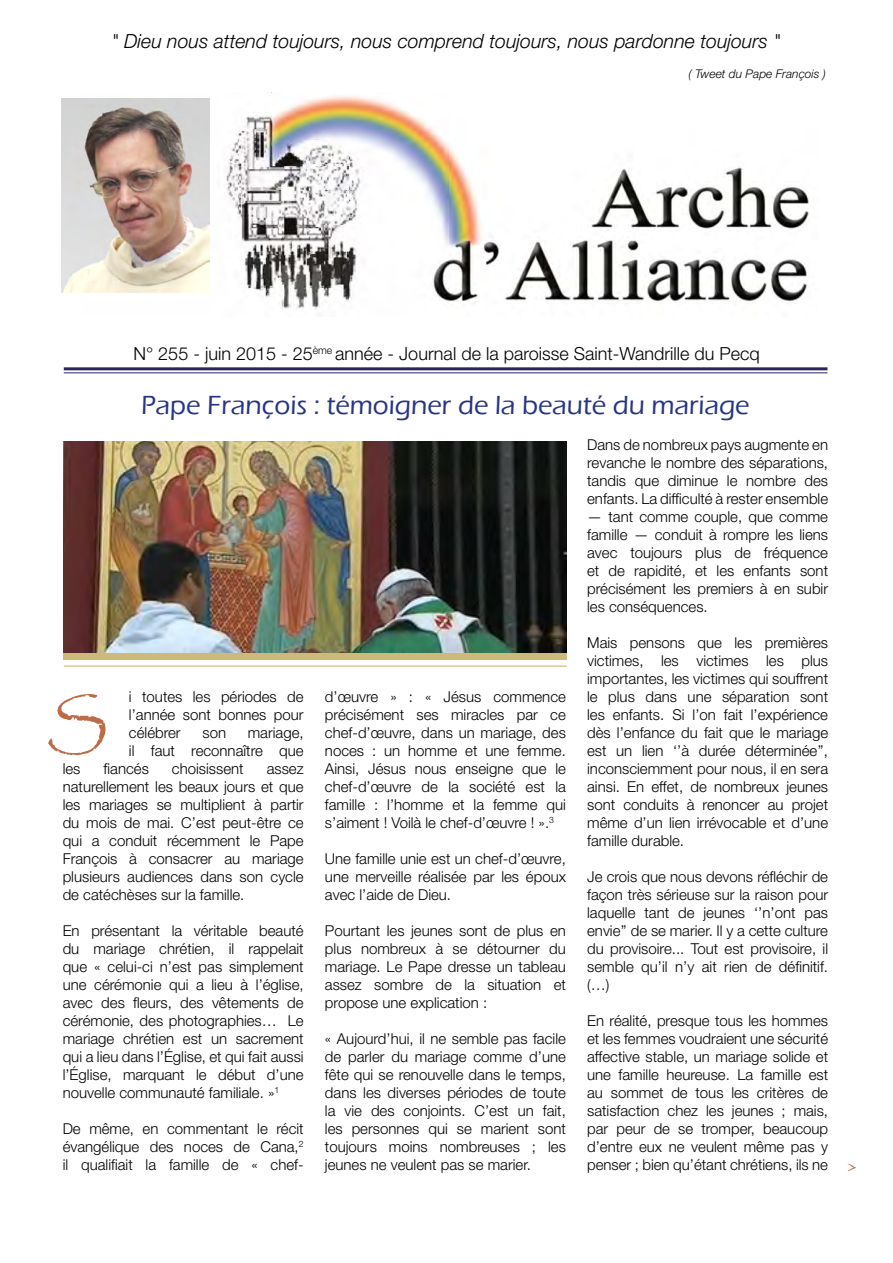
<style>
.page{position:relative;width:893px;height:1263px;background:#fff}
.page>*{position:absolute;margin:0;border:0;box-sizing:border-box;transform-origin:0 0}
.t1{font:63px "Papyrus";color:#bc6d48}
.t2{font:500 27px "Eras ITC";color:#283583}
.t3{font:italic 300 19.5px "Helvetica Neue LT Std";color:#000}
.t4{font:300 18px "Helvetica Neue LT Std";color:#000}
.t5{font:300 15px/18px "Helvetica Neue LT Std";color:#000;text-align:justify}
.t6{font:italic 300 12px "Helvetica Neue LT Std";color:#000}
.s1{font-family:"Gigi";font-weight:400;font-size:21px;color:#bc6d48}
</style>
<div class="page">
<img style="left:82px;top:93px;width:727px;height:216px">
<img style="left:61px;top:99px;width:148px;height:194px">
<hr style="left:64px;top:367px;width:763px;height:3px;background:#2a2460">
<hr style="left:64px;top:372px;width:763px;height:1px;background:#2a2460">
<div style="left:64px;top:624px;width:503px;height:36px;background:#cdba78"></div>
<img style="left:64px;top:441px;width:503px;height:211px">
<hr style="left:64px;top:665px;width:503px;height:2px;background:#cdba78">
<h3 class="t3" style="left:112px;top:29px;width:670px">" Dieu nous attend toujours, nous comprend toujours, nous pardonne toujours "</h3>
<p class="t6" style="left:689px;top:66px;width:139px">( Tweet du Pape François )</p>
<p class="t4" style="left:133px;top:343px;width:628px">N° 255 - juin 2015 - 25<sup>ème</sup> année - Journal de la paroisse Saint-Wandrille du Pecq</p>
<h2 class="t2" style="left:141px;top:390px;width:610px">Pape François : témoigner de la beauté du mariage</h2>
<h1 class="t1" style="left:47px;top:686px;width:62px">S</h1>
<p class="t5" style="left:129px;top:687px;width:176px">i toutes les périodes de l’année sont bonnes pour célébrer</p>
<p class="t5" style="left:129px;top:723px;width:176px;text-align:right">mariage,<br>il faut reconnaître que</p>
<p class="t5" style="left:202px;top:723px;width:25px">son</p>
<p class="t5" style="left:63px;top:759px;width:19px">les</p>
<p class="t5" style="left:104px;top:759px;width:47px">fiancés</p>
<p class="t5" style="left:172px;top:759px;width:73px">choisissent</p>
<p class="t5" style="left:63px;top:759px;width:242px;text-indent:204px">assez naturellement les beaux jours et que les mariages se multiplient à partir du mois de mai. C’est peut-être ce qui a conduit récemment le Pape François à consacrer au mariage plusieurs audiences dans son cycle de catéchèses sur la famille.</p>
<p class="t5" style="left:63px;top:921px;width:242px">En présentant la véritable beauté du mariage chrétien, il rappelait que « celui-ci n’est pas simplement une cérémonie qui a lieu à l’église, avec des fleurs, des vêtements de cérémonie, des photographies… Le mariage chrétien est un sacrement qui a lieu dans l’Église, et qui fait aussi l’Église, marquant le début d’une nouvelle communauté familiale. »<sup>1</sup></p>
<p class="t5" style="left:63px;top:1119px;width:242px">De même, en commentant le récit évangélique des noces de Cana,<sup>2 </sup>il qualifiait la famille de « chef-</p>
<p class="t5" style="left:325px;top:687px;width:242px">d’œuvre » : « Jésus commence précisément ses miracles par ce chef-d’œuvre, dans un mariage, des noces : un homme et une femme.<br>Ainsi, Jésus nous enseigne que le chef-d’œuvre de la société est la famille : l’homme et la femme qui s’aiment ! Voilà le chef-d’œuvre ! ».<sup>3</sup></p>
<p class="t5" style="left:325px;top:849px;width:242px">Une famille unie est un chef-d’œuvre, une merveille réalisée par les époux avec l’aide de Dieu.</p>
<p class="t5" style="left:325px;top:921px;width:242px">Pourtant les jeunes sont de plus en plus nombreux à se détourner du mariage. Le Pape dresse un tableau assez sombre de la situation et propose une explication :</p>
<p class="t5" style="left:325px;top:1029px;width:242px">« Aujourd’hui, il ne semble pas facile de parler du mariage comme d’une fête qui se renouvelle dans le temps, dans les diverses périodes de toute la vie des conjoints. C’est un fait, les personnes qui se marient sont toujours moins nombreuses ; les jeunes ne veulent pas se marier.</p>
<p class="t5" style="left:587px;top:435px;width:242px">Dans de nombreux pays augmente en revanche le nombre des séparations, tandis que diminue le nombre des enfants. La difficulté à rester ensemble</p>
<p class="t5" style="left:587px;top:507px;width:242px">— tant comme couple, que comme famille — conduit à rompre les liens avec toujours plus de fréquence et de rapidité, et les enfants sont précisément les premiers à en subir les conséquences.</p>
<p class="t5" style="left:587px;top:633px;width:242px">Mais pensons que les premières victimes, les victimes les plus importantes, les victimes qui souffrent le plus dans une séparation sont les enfants. Si l’on fait l’expérience dès l’enfance du fait que le mariage est un lien ‘’à durée déterminée’’, inconsciemment pour nous, il en sera ainsi. En effet, de nombreux jeunes sont conduits à renoncer au projet même d’un lien irrévocable et d’une famille durable.</p>
<p class="t5" style="left:587px;top:867px;width:242px">Je crois que nous devons réfléchir de façon très sérieuse sur la raison pour laquelle tant de jeunes ‘’n’ont pas envie’’ de se marier. Il y a cette culture du provisoire... Tout est provisoire, il semble qu’il n’y ait rien de définitif. (…)</p>
<p class="t5" style="left:587px;top:1011px;width:271px;text-align:left">En réalité, presque tous les hommes<br>et les femmes voudraient une sécurité affective stable, un mariage solide et<br>une famille heureuse. La famille est<br>au sommet de tous les critères de satisfaction chez les jeunes ; mais,<br>par peur de se tromper, beaucoup d’entre eux ne veulent même pas y penser ; bien qu’étant chrétiens, ils ne <span class="s1">&gt;</span></p>
</div>
